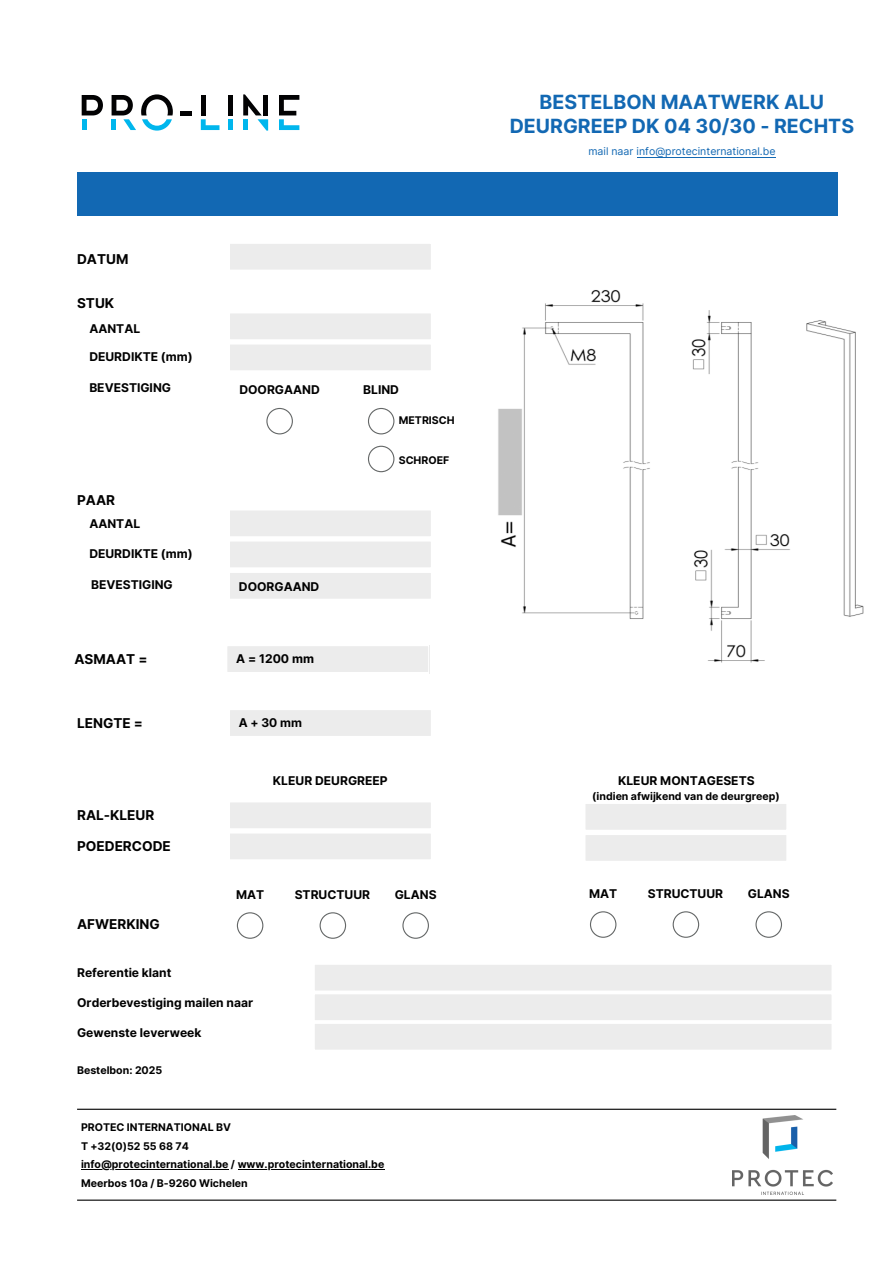
<style>
.page{position:relative;width:894px;height:1264px;background:#fff}
.page>*{position:absolute;margin:0;border:0;box-sizing:border-box;transform-origin:0 0}
.t1{font:700 19.5px/23.4px "Inter";color:#1268b3;text-align:center}
.t2{font:700 13.5px "Inter";color:#000}
.t3{font:700 13.5px "Inter";color:#000}
.t4{font:700 12px "Inter";color:#000}
.t5{font:700 12px "Inter";color:#000}
.t6{font:700 12px "Inter 18 pt";color:#000}
.t7{font:700 10.5px "Inter";color:#000}
.t8{font:10.5px "Inter";color:#1268b3}
.s1{font-style:inherit}
</style>
<div class="page">
<div style="left:77px;top:172px;width:759px;height:44px;background:#1268b3"></div>
<svg style="left:82px;top:95px;width:21px;height:20px"></svg>
<hr style="left:82px;top:119px;width:4px;height:11px;background:#00b6ed">
<svg style="left:111px;top:94px;width:62px;height:36px"></svg>
<hr style="left:180px;top:111px;width:11px;height:4px;background:#020203">
<div style="left:201px;top:95px;width:5px;height:20px;background:#020203"></div>
<svg style="left:201px;top:119px;width:18px;height:11px"></svg>
<div style="left:227px;top:119px;width:5px;height:11px;background:#00b6ed"></div>
<div style="left:227px;top:95px;width:5px;height:20px;background:#020203"></div>
<svg style="left:243px;top:94px;width:25px;height:36px"></svg>
<svg style="left:279px;top:95px;width:20px;height:35px"></svg>
<hr style="left:77px;top:1108px;width:759px;height:1px;background:#000">
<hr style="left:77px;top:1199px;width:759px;height:1px;background:#000">
<img style="left:732px;top:1115px;width:100px;height:79px">
<svg style="left:237px;top:912px;width:26px;height:26px"></svg>
<svg style="left:319px;top:912px;width:27px;height:26px"></svg>
<svg style="left:402px;top:912px;width:27px;height:26px"></svg>
<svg style="left:590px;top:911px;width:26px;height:26px"></svg>
<svg style="left:672px;top:911px;width:27px;height:26px"></svg>
<svg style="left:755px;top:911px;width:26px;height:26px"></svg>
<svg style="left:315px;top:965px;width:517px;height:85px;background:#ededed"></svg>
<svg style="left:230px;top:802px;width:201px;height:57px;background:#ededed"></svg>
<svg style="left:586px;top:804px;width:200px;height:57px;background:#ededed"></svg>
<div style="left:230px;top:244px;width:201px;height:26px;background:#ececec"></div>
<svg style="left:230px;top:313px;width:201px;height:57px;background:#ededed"></svg>
<svg style="left:266px;top:408px;width:27px;height:26px"></svg>
<svg style="left:368px;top:408px;width:26px;height:26px"></svg>
<hr style="left:81px;top:1168px;width:147px;height:1px;background:#000">
<hr style="left:237px;top:1168px;width:147px;height:1px;background:#000">
<div style="left:230px;top:710px;width:201px;height:26px;background:#ececec"></div>
<svg style="left:368px;top:445px;width:26px;height:27px"></svg>
<svg style="left:230px;top:511px;width:201px;height:88px;background:#eee"></svg>
<div style="left:227px;top:646px;width:201px;height:26px;background:#ececec"></div>
<img style="left:498px;top:290px;width:366px;height:373px">
<hr style="left:636px;top:157px;width:139px;height:1px;background:#1268b3">
<h2 class="t2" style="left:77px;top:251px;width:53px">DATUM</h2>
<p class="t2" style="left:77px;top:295px;width:39px">STUK</p>
<h4 class="t4" style="left:89px;top:321px;width:52px">AANTAL</h4>
<h2 class="t4" style="left:89px;top:350px;width:105px">DEURDIKTE (mm)</h2>
<p class="t4" style="left:89px;top:380px;width:83px">BEVESTIGING</p>
<h4 class="t2" style="left:77px;top:492px;width:39px">PAAR</h4>
<p class="t4" style="left:89px;top:516px;width:52px">AANTAL</p>
<h4 class="t4" style="left:89px;top:547px;width:105px">DEURDIKTE (mm)</h4>
<h4 class="t4" style="left:239px;top:382px;width:82px">DOORGAAND</h4>
<h2 class="t4" style="left:363px;top:382px;width:37px">BLIND</h2>
<p class="t7" style="left:398px;top:414px;width:57px">METRISCH</p>
<p class="t7" style="left:398px;top:454px;width:52px">SCHROEF</p>
<p class="t4" style="left:91px;top:577px;width:83px">BEVESTIGING</p>
<p class="t4" style="left:239px;top:579px;width:82px">DOORGAAND</p>
<p class="t3" style="left:74px;top:649px;width:75px">ASMAAT <span class="s1">=</span></p>
<p class="t5" style="left:236px;top:649px;width:79px">A = 1200 mm</p>
<h2 class="t2" style="left:77px;top:715px;width:67px">LENGTE =</h2>
<p class="t6" style="left:239px;top:713px;width:64px">A + 30 mm</p>
<h4 class="t1" style="left:509px;top:90px;width:346px">BESTELBON MAATWERK ALU<br>DEURGREEP DK 04 30/30 - RECHTS</h4>
<h4 class="t8" style="left:588px;top:144px;width:189px">mail naar info@protecinternational.be</h4>
<p class="t4" style="left:273px;top:773px;width:116px">KLEUR DEURGREEP</p>
<h4 class="t4" style="left:618px;top:773px;width:138px">KLEUR MONTAGESETS</h4>
<h5 class="t2" style="left:77px;top:807px;width:79px">RAL-KLEUR</h5>
<p class="t2" style="left:77px;top:838px;width:95px">POEDERCODE</p>
<h5 class="t4" style="left:236px;top:887px;width:30px">MAT</h5>
<h4 class="t4" style="left:295px;top:887px;width:77px">STRUCTUUR</h4>
<h2 class="t4" style="left:394px;top:887px;width:43px">GLANS</h2>
<h4 class="t2" style="left:77px;top:916px;width:84px">AFWERKING</h4>
<h4 class="t4" style="left:77px;top:965px;width:96px">Referentie klant</h4>
<h4 class="t4" style="left:77px;top:995px;width:177px">Orderbevestiging mailen naar</h4>
<h4 class="t4" style="left:77px;top:1025px;width:126px">Gewenste leverweek</h4>
<h4 class="t7" style="left:77px;top:1063px;width:87px">Bestelbon: <span class="s1">2025</span></h4>
<p class="t7" style="left:81px;top:1120px;width:151px">PROTEC INTERNATIONAL BV</p>
<p class="t7" style="left:81px;top:1139px;width:109px">T +32(0)52 55 68 74</p>
<h4 class="t7" style="left:81px;top:1157px;width:305px">info@protecinternational.be / www.protecinternational.be</h4>
<h5 class="t7" style="left:81px;top:1176px;width:168px">Meerbos 10a / B-9260 Wichelen</h5>
<h3 class="t7" style="left:592px;top:790px;width:189px">(indien afwijkend van de deurgreep)</h3>
<p class="t4" style="left:589px;top:886px;width:30px">MAT</p>
<h4 class="t4" style="left:647px;top:886px;width:77px">STRUCTUUR</h4>
<h2 class="t4" style="left:747px;top:886px;width:43px">GLANS</h2>
</div>
